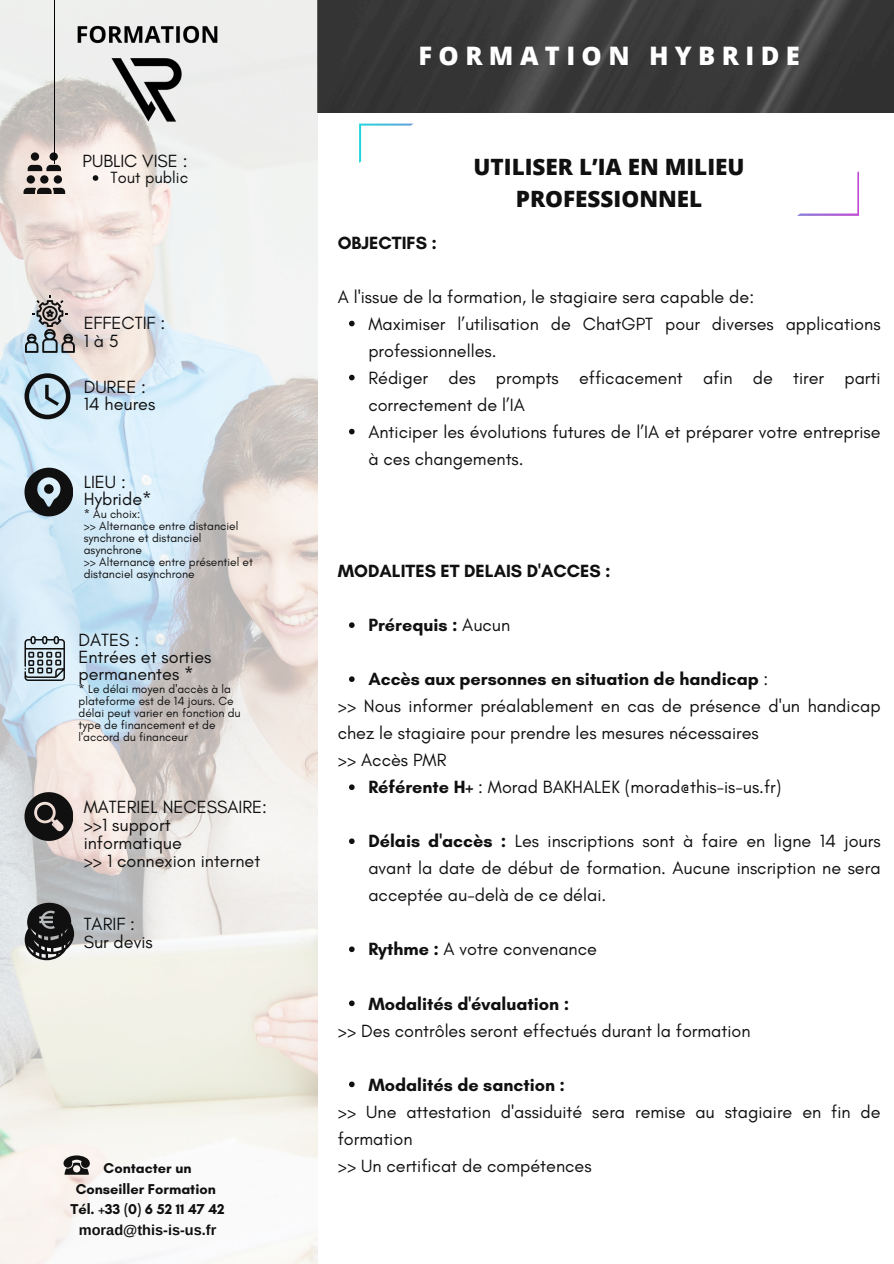
<style>
.page{position:relative;width:894px;height:1264px;background:#fff}
.page>*{position:absolute;margin:0;border:0;box-sizing:border-box;transform-origin:0 0}
.t1{font:800 25.5px "Open Sans";letter-spacing:.25em;color:#fff}
.t2{font:800 22.5px/31.5px "Open Sans";color:#101010;text-align:center}
.t3{font:18px/27px "Glacial Indifference";color:#101010}
.t4{font:700 18px "Glacial Indifference";color:#101010}
.t5{font:16.5px "Glacial Indifference";color:#101010}
.t6{font:700 14.55px/20.7px "Glacial Indifference";color:#101010;text-align:center}
.t7{font:12px/12px "Glacial Indifference";color:#101010}
.s1{font-family:"Arimo"}
.s2{font-weight:400}
.s3{font-weight:700}
</style>
<div class="page">
<img style="left:318px;top:0;width:575px;height:112px">
<svg style="left:359px;top:124px;width:54px;height:39px"></svg>
<svg style="left:797px;top:172px;width:61px;height:44px"></svg>
<img style="left:0;top:0;width:318px;height:1263px">
<svg style="left:24px;top:467px;width:49px;height:49px;background:#5b6369"></svg>
<svg style="left:24px;top:373px;width:46px;height:46px;background:#8ca1ac"></svg>
<svg style="left:24px;top:792px;width:49px;height:48px;background:#54504f"></svg>
<svg style="left:25px;top:902px;width:49px;height:58px;background:#515252"></svg>
<svg style="left:24px;top:636px;width:41px;height:45px;background:#8e9aa1"></svg>
<svg style="left:24px;top:152px;width:41px;height:42px;background:#988f8a"></svg>
<svg style="left:93px;top:175px;width:5px;height:6px"></svg>
<svg style="left:25px;top:295px;width:49px;height:58px;background:#a6a7a9"></svg>
<svg style="left:63px;top:1155px;width:26px;height:19px"></svg>
<svg style="left:349px;top:622px;width:5px;height:6px"></svg>
<svg style="left:349px;top:676px;width:5px;height:6px"></svg>
<svg style="left:349px;top:784px;width:5px;height:6px"></svg>
<svg style="left:349px;top:838px;width:5px;height:6px"></svg>
<svg style="left:349px;top:946px;width:5px;height:6px"></svg>
<svg style="left:349px;top:1000px;width:5px;height:6px"></svg>
<svg style="left:349px;top:1081px;width:5px;height:6px"></svg>
<img style="left:55px;top:0;width:185px;height:164px">
<svg style="left:349px;top:321px;width:5px;height:5px"></svg>
<svg style="left:349px;top:375px;width:5px;height:5px"></svg>
<svg style="left:349px;top:429px;width:5px;height:5px"></svg>
<p class="t3" style="left:83px;top:147px;width:106px">PUBLIC VISE :</p>
<p class="t5" style="left:110px;top:167px;width:79px">Tout public</p>
<p class="t3" style="left:84px;top:314px;width:83px;line-height:18px">EFFECTIF :<br>1à5</p>
<h5 class="t3" style="left:84px;top:378px;width:73px;line-height:17px">DUREE :<br>14 heures</h5>
<p class="t3" style="left:84px;top:468px;width:44px">LIEU :</p>
<p class="t3" style="left:84px;top:485px;width:69px">Hybride*</p>
<h4 class="t7" style="left:84px;top:508px;width:58px">* Au choix:</h4>
<p class="t7" style="left:84px;top:520px;width:156px">&gt;&gt; Alternance entre distanciel synchrone et distanciel asynchrone</p>
<p class="t7" style="left:84px;top:556px;width:171px">&gt;&gt; Alternance entre présentiel et distanciel asynchrone</p>
<p class="t3" style="left:78px;top:625px;width:62px">DATES :</p>
<p class="t3" style="left:78px;top:647px;width:134px;line-height:17px">Entrées et sorties permanentes *</p>
<p class="t7" style="left:78px;top:682px;width:164px">* Le délai moyen d'accès à la plateforme est de 14 jours. Ce délai peut varier en fonction du type de financement et de l'accord du financeur</p>
<p class="t3" style="left:84px;top:797px;width:185px;line-height:18px">MATERIEL NECESSAIRE: &gt;&gt;1 support informatique<br>&gt;&gt; 1 connexion internet</p>
<h5 class="t3" style="left:84px;top:915px;width:71px;line-height:18px">TARIF :<br>Sur devis</h5>
<p class="t6" style="left:70px;top:1157px;width:156px">Contacter un<br>Conseiller Formation<br>Tél. +33 (0) 6 52 11 47 42 <span class="s1">morad@this-is-us.fr</span></p>
<p class="t1" style="left:418px;top:38px;width:382px">FORMATION HYBRIDE</p>
<h2 class="t4" style="left:337px;top:231px;width:101px">OBJECTIFS :</h2>
<p class="t2" style="left:473px;top:151px;width:272px">UTILISER L’IA EN MILIEU<br>PROFESSIONNEL</p>
<h3 class="t3" style="left:337px;top:283px;width:418px">A l'issue de la formation, le stagiaire sera capable de:</h3>
<h5 class="t3" style="left:368px;top:310px;width:513px">Maximiser l’utilisation de ChatGPT pour diverses applications professionnelles.</h5>
<p class="t3" style="left:368px;top:364px;width:513px">Rédiger des prompts efficacement afin de tirer parti correctement de l’IA</p>
<p class="t3" style="left:368px;top:418px;width:513px">Anticiper les évolutions futures de l’IA et préparer votre entreprise à ces changements.</p>
<p class="t4" style="left:337px;top:560px;width:274px">MODALITES ET DELAIS D'ACCES :</p>
<p class="t4" style="left:368px;top:614px;width:143px">Prérequis : <span class="s2">Aucun</span></p>
<p class="t4" style="left:368px;top:668px;width:401px">Accès aux personnes en situation de handicap <span class="s2">:</span></p>
<p class="t3" style="left:337px;top:692px;width:544px">&gt;&gt; Nous informer préalablement en cas de présence d'un handicap chez le stagiaire pour prendre les mesures nécessaires<br>&gt;&gt; Accès PMR</p>
<h5 class="t3" style="left:368px;top:773px;width:414px"><span class="s3">Référente H+</span> : Morad BAKHALEK (morad@this-is-us.fr)</h5>
<p class="t3" style="left:368px;top:827px;width:513px;text-align:justify"><span class="s3">Délais d'accès :</span> Les inscriptions sont à faire en ligne 14 jours avant la date de début de formation. Aucune inscription ne sera acceptée au-delà de ce délai.</p>
<h5 class="t3" style="left:368px;top:935px;width:230px"><span class="s3">Rythme :</span> A votre convenance</h5>
<p class="t4" style="left:368px;top:992px;width:202px">Modalités d'évaluation :</p>
<h6 class="t3" style="left:337px;top:1016px;width:414px">&gt;&gt; Des contrôles seront effectués durant la formation</h6>
<p class="t4" style="left:368px;top:1073px;width:198px">Modalités de sanction :</p>
<h1 class="t3" style="left:337px;top:1097px;width:544px">&gt;&gt; Une attestation d'assiduité sera remise au stagiaire en fin de formation<br>&gt;&gt; Un certificat de compétences</h1>
</div>
